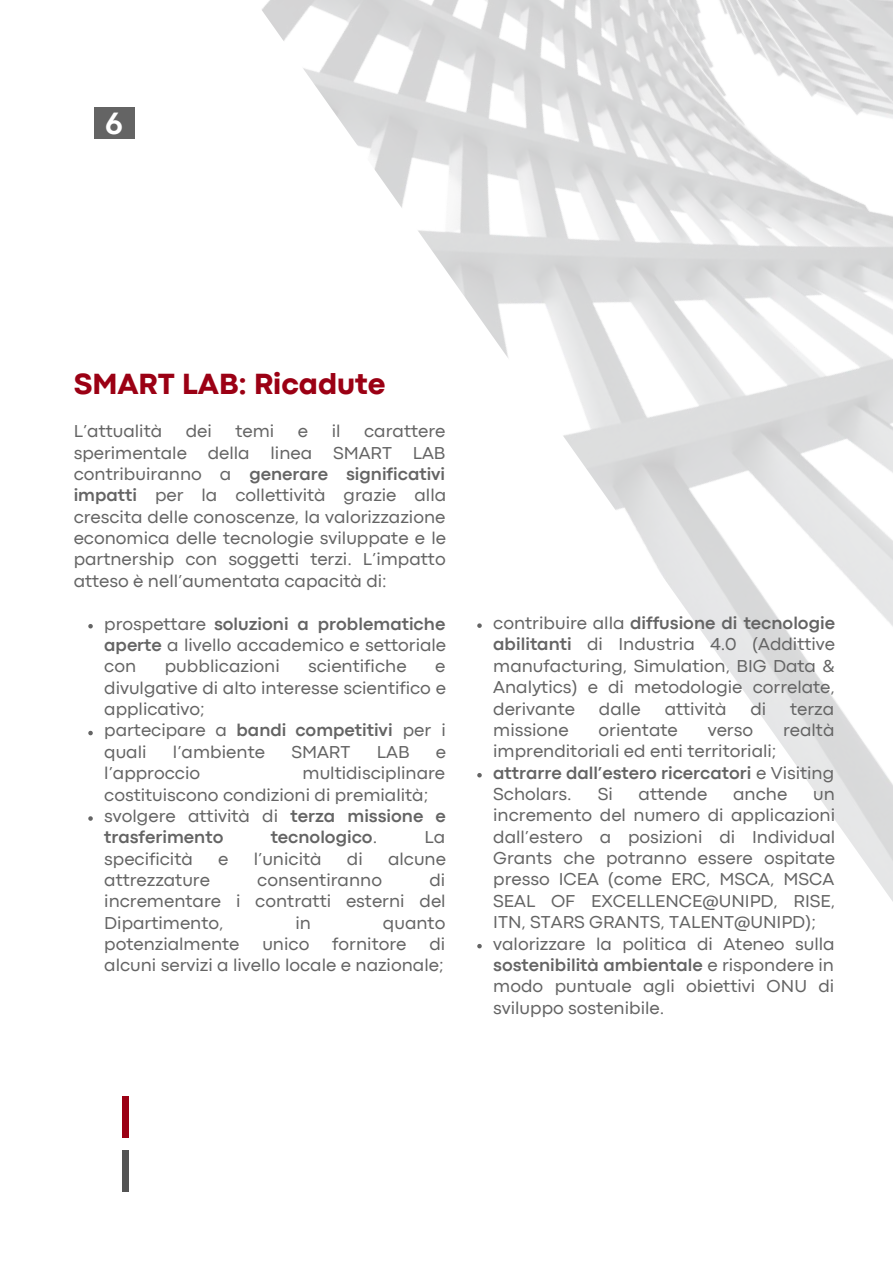
<style>
.page{position:relative;width:893px;height:1264px;background:#fff}
.page>*{position:absolute;margin:0;border:0;box-sizing:border-box;transform-origin:0 0}
.t1{font:500 61.2px "Gill Sans";color:#9b0014}
.t2{font:500 61.2px "Gill Sans";color:#545454}
.t3{font:700 32.25px "Codec Pro";color:#fff}
.t4{font:800 30.45px "Codec Pro";color:#9b0014}
.t5{font:18px/21.3px "Codec Pro";color:#646464;text-align:justify}
.t6{font:700 18px "Codec Pro";color:#646464}
.s1{font-weight:700}
.s2{font-weight:400}
</style>
<div class="page">
<div style="left:94px;top:107px;width:40px;height:32px;background:#646464"></div>
<svg style="left:88px;top:624px;width:5px;height:4px"></svg>
<svg style="left:88px;top:730px;width:5px;height:5px"></svg>
<svg style="left:88px;top:816px;width:5px;height:4px"></svg>
<img style="left:262px;top:0;width:630px;height:949px">
<svg style="left:477px;top:623px;width:4px;height:5px"></svg>
<svg style="left:477px;top:773px;width:4px;height:4px"></svg>
<svg style="left:477px;top:943px;width:4px;height:5px"></svg>
<h2 class="t3" style="left:105px;top:111px;width:19px">6</h2>
<h3 class="t4" style="left:74px;top:373px;width:313px">SMART LAB: Ricadute</h3>
<p class="t5" style="left:74px;top:422px;width:90px">L’attualità</p>
<p class="t5" style="left:186px;top:422px;width:28px">dei</p>
<p class="t5" style="left:235px;top:422px;width:40px">temi</p>
<p class="t5" style="left:298px;top:422px;width:12px">e</p>
<p class="t5" style="left:332px;top:422px;width:10px">il</p>
<p class="t5" style="left:74px;top:422px;width:374px;text-indent:290px">carattere sperimentale della linea SMART LAB contribuiranno a <span class="s1">generare significativi impatti</span> per la collettività grazie alla crescita delle conoscenze, la valorizzazione economica delle tecnologie sviluppate e le partnership con soggetti terzi. L’impatto atteso è nell’aumentata capacità di:</p>
<p class="t5" style="left:104px;top:614px;width:343px">prospettare <span class="s1">soluzioni a problematiche aperte</span> a livello accademico e settoriale con</p>
<p class="t5" style="left:165px;top:657px;width:116px">pubblicazioni</p>
<p class="t5" style="left:308px;top:657px;width:100px">scientifiche</p>
<p class="t5" style="left:104px;top:657px;width:343px;text-align:left;text-indent:331px">e divulgative di alto interesse scientifico e applicativo;<br>partecipare a <span class="s1">bandi competitivi</span> per i quali</p>
<p class="t5" style="left:173px;top:742px;width:93px">l’ambiente</p>
<p class="t5" style="left:291px;top:742px;width:60px">SMART</p>
<p class="t5" style="left:377px;top:742px;width:34px">LAB</p>
<p class="t5" style="left:436px;top:742px;width:12px">e</p>
<p class="t5" style="left:104px;top:763px;width:97px">l’approccio</p>
<p class="t5" style="left:104px;top:763px;width:343px;text-align:left;text-indent:198px">multidisciplinare costituiscono condizioni di premialità; svolgere attività di <span class="s1">terza missione e trasferimento</span></p>
<p class="t6" style="left:270px;top:830px;width:108px">tecnologico<span class="s2">.</span></p>
<p class="t5" style="left:424px;top:828px;width:22px">La</p>
<p class="t5" style="left:104px;top:849px;width:90px">specificità</p>
<p class="t5" style="left:218px;top:849px;width:12px">e</p>
<p class="t5" style="left:254px;top:849px;width:69px">l’unicità</p>
<p class="t5" style="left:347px;top:849px;width:17px">di</p>
<p class="t5" style="left:388px;top:849px;width:59px">alcune</p>
<p class="t5" style="left:104px;top:870px;width:107px">attrezzature</p>
<p class="t5" style="left:257px;top:870px;width:126px">consentiranno</p>
<p class="t5" style="left:104px;top:870px;width:343px;text-indent:325px">di incrementare i contratti esterni del Dipartimento,</p>
<p class="t5" style="left:295px;top:913px;width:17px">in</p>
<p class="t5" style="left:383px;top:913px;width:64px">quanto</p>
<p class="t5" style="left:104px;top:934px;width:342px;text-align:right">di<br>alcuni servizi a livello locale e nazionale;</p>
<p class="t5" style="left:104px;top:934px;width:137px">potenzialmente</p>
<p class="t5" style="left:262px;top:934px;width:48px">unico</p>
<p class="t5" style="left:332px;top:934px;width:76px">fornitore</p>
<h1 class="t1" style="left:118px;top:1095px;width:17px">I</h1>
<h1 class="t2" style="left:118px;top:1149px;width:17px">I</h1>
<p class="t5" style="left:493px;top:613px;width:343px">contribuire alla <span class="s1">diffusione di tecnologie abilitanti</span> di Industria 4.0 (Addittive manufacturing, Simulation, BIG Data &amp; Analytics) e di metodologie correlate, derivante</p>
<p class="t5" style="left:599px;top:699px;width:43px">dalle</p>
<p class="t5" style="left:664px;top:699px;width:63px">attività</p>
<p class="t5" style="left:750px;top:699px;width:17px">di</p>
<p class="t5" style="left:790px;top:699px;width:46px">terza</p>
<p class="t5" style="left:493px;top:720px;width:77px">missione</p>
<p class="t5" style="left:598px;top:720px;width:81px">orientate</p>
<p class="t5" style="left:707px;top:720px;width:47px">verso</p>
<p class="t5" style="left:783px;top:720px;width:53px">realtà</p>
<p class="t5" style="left:493px;top:742px;width:342px;text-align:left">imprenditoriali ed enti territoriali; <span class="s1">attrarre dall’estero ricercatori</span> e Visiting<br>Scholars.</p>
<p class="t5" style="left:597px;top:784px;width:17px">Si</p>
<p class="t5" style="left:638px;top:784px;width:70px">attende</p>
<p class="t5" style="left:733px;top:784px;width:56px">anche</p>
<p class="t5" style="left:493px;top:784px;width:343px;text-align:left;text-indent:320px">un incremento del numero di applicazioni dall’estero a posizioni di Individual<br>Grants che potranno essere ospitate presso ICEA (come ERC, MSCA, MSCA<br>SEAL OF EXCELLENCE@UNIPD, RISE,<br>ITN, STARS GRANTS, TALENT@UNIPD); valorizzare la politica di Ateneo sulla <span class="s1">sostenibilità ambientale</span> e rispondere in modo puntuale agli obiettivi ONU di sviluppo sostenibile.</p>
</div>
